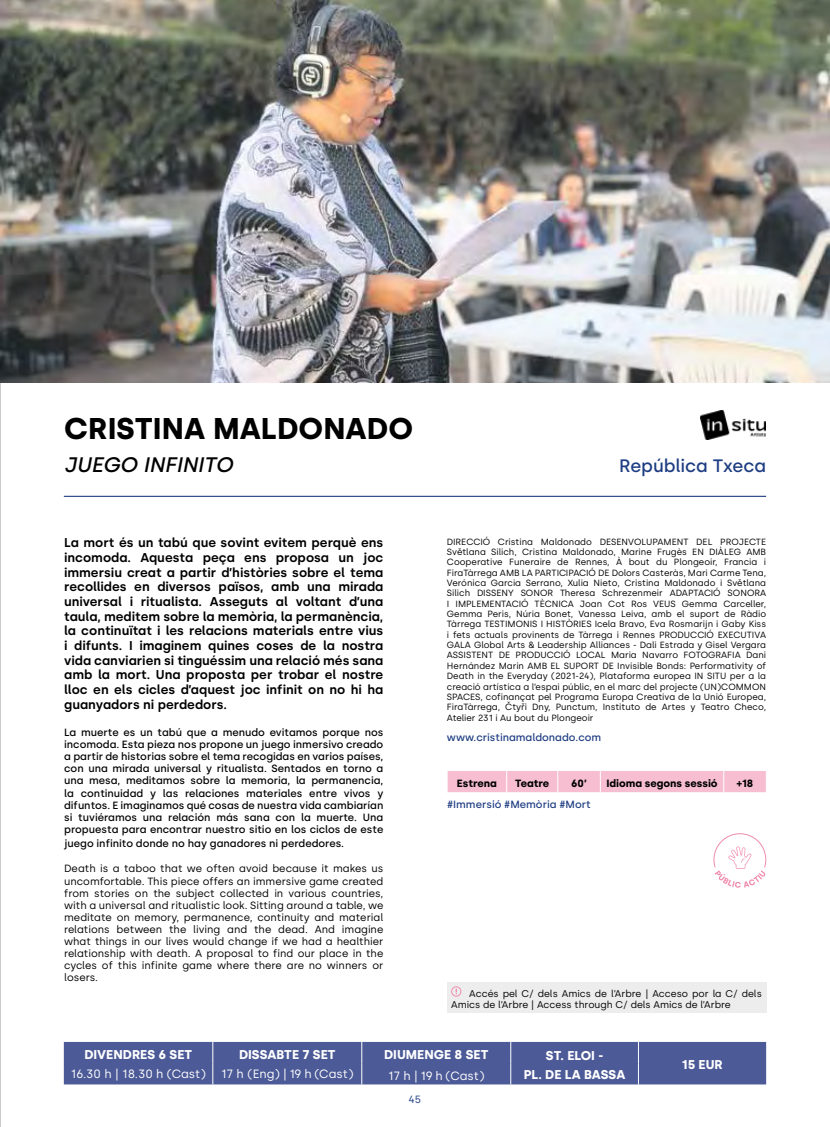
<style>
.page{position:relative;width:830px;height:1127px;background:#fff}
.page>*{position:absolute;margin:0;border:0;box-sizing:border-box;transform-origin:0 0}
.t1{font:700 30px "Silka";color:#000}
.t2{font:italic 500 21px "Silka";color:#000}
.t3{font:500 18px "Silka";color:#1e3d82}
.t4{font:600 12.75px/14.7px "Silka";color:#000;text-align:justify}
.t5{font:700 12.75px/18.9px "Silka";color:#fff;text-align:center}
.t6{font:12px "Silka";color:#fff}
.t7{font:500 10.5px/12px "Silka";color:#000;text-align:justify}
.t8{font:10.5px/12px "Silka";color:#000;text-align:justify}
.t9{font:500 10.5px "Silka";color:#1e3d82}
.t10{font:700 10.5px "Silka";color:#000}
.t11{font:10.5px "Silka";color:#1e3d82}
.t12{font:9.75px/11.2px "Silka";color:#000}
.t13{font:9px/10.4px "Silka";color:#000;text-align:justify}
</style>
<div class="page">
<img style="left:0;top:0;width:829px;height:383px">
<div style="left:447px;top:771px;width:319px;height:21px;background:#f7bed1"></div>
<hr style="left:64px;top:496px;width:701px;height:1px;background:#1e3d82">
<div style="left:64px;top:1042px;width:701px;height:42px;background:#4c5a97"></div>
<div style="left:446px;top:982px;width:319px;height:30px;background:#ededed"></div>
<svg style="left:451px;top:986px;width:10px;height:11px"></svg>
<svg style="left:713px;top:833px;width:53px;height:55px"></svg>
<img style="left:700px;top:411px;width:64px;height:28px">
<h1 class="t1" style="left:64px;top:411px;width:350px">CRISTINA MALDONADO</h1>
<h2 class="t2" style="left:64px;top:452px;width:170px">JUEGO INFINITO</h2>
<p class="t4" style="left:64px;top:535px;width:320px">La mort és un tabú que sovint evitem perquè ens incomoda. Aquesta peça ens proposa un joc immersiu creat a partir d’històries sobre el tema recollides en diversos països, amb una mirada universal i ritualista. Asseguts al voltant d’una taula, meditem sobre la memòria, la permanència, la continuïtat i les relacions materials entre vius i difunts. I imaginem quines coses de la nostra vida canviarien si tinguéssim una relació més sana amb la mort. Una proposta per trobar el nostre lloc en els cicles d’aquest joc infinit on no hi ha guanyadors ni perdedors.</p>
<p class="t7" style="left:64px;top:726px;width:320px">La muerte es un tabú que a menudo evitamos porque nos incomoda. Esta pieza nos propone un juego inmersivo creado a partir de historias sobre el tema recogidas en varios países, con una mirada universal y ritualista. Sentados en torno a una mesa, meditamos sobre la memoria, la permanencia, la continuidad y las relaciones materiales entre vivos y difuntos. E imaginamos qué cosas de nuestra vida cambiarían si tuviéramos una relación más sana con la muerte. Una propuesta para encontrar nuestro sitio en los ciclos de este</p>
<p class="t7" style="left:64px;top:837px;width:281px">juego infinito donde no hay ganadores ni perdedores.</p>
<p class="t8" style="left:64px;top:863px;width:320px">Death is a taboo that we often avoid because it makes us uncomfortable. This piece offers an immersive game created from stories on the subject collected in various countries, with a universal and ritualistic look. Sitting around a table, we meditate on memory, permanence, continuity and material relations between the living and the dead. And imagine what things in our lives would change if we had a healthier relationship with death. A proposal to find our place in the cycles of this infinite game where there are no winners or losers.</p>
<h3 class="t3" style="left:618px;top:455px;width:148px">República Txeca</h3>
<p class="t13" style="left:446px;top:536px;width:320px">DIRECCIÓ Cristina Maldonado DESENVOLUPAMENT DEL PROJECTE Světlana Silich, Cristina Maldonado, Marine Frugès EN DIÀLEG AMB Cooperative Funeraire de Rennes, À bout du Plongeoir, Francia i FiraTàrrega AMB LA PARTICIPACIÓ DE Dolors Casteràs, Mari Carme Tena, Verónica Garcia Serrano, Xulia Nieto, Cristina Maldonado i Světlana Silich DISSENY SONOR Theresa Schrezenmeir ADAPTACIÓ SONORA I IMPLEMENTACIÓ TÈCNICA Joan Cot Ros VEUS Gemma Carceller, Gemma Peris, Núria Bonet, Vanessa Leiva, amb el suport de Ràdio Tàrrega TESTIMONIS I HISTÒRIES Icela Bravo, Eva Rosmarijn i Gaby Kiss i fets actuals provinents de Tàrrega i Rennes PRODUCCIÓ EXECUTIVA GALA Global Arts &amp; Leadership Alliances - Dali Estrada y Gisel Vergara ASSISTENT DE PRODUCCIÓ LOCAL Maria Navarro FOTOGRAFIA Dani Hernández Marin AMB EL SUPORT DE Invisible Bonds: Performativity of Death in the Everyday (2021-24), Plataforma europea IN SITU per a la creació artística a l’espai públic, en el marc del projecte (UN)COMMON SPACES, cofinançat pel Programa Europa Creativa de la Unió Europea, FiraTàrrega, Čtyři Dny, Punctum, Instituto de Artes y Teatro Checo, Atelier 231 i Au bout du Plongeoir</p>
<p class="t9" style="left:446px;top:731px;width:156px">www.cristinamaldonado.com</p>
<p class="t10" style="left:456px;top:776px;width:41px">Estrena</p>
<p class="t10" style="left:515px;top:776px;width:36px">Teatre</p>
<p class="t10" style="left:571px;top:776px;width:17px">60’</p>
<p class="t10" style="left:606px;top:776px;width:112px">Idioma segons sessió</p>
<p class="t10" style="left:736px;top:776px;width:18px">+18</p>
<p class="t9" style="left:447px;top:798px;width:145px">#Immersió #Memòria #Mort</p>
<p class="t12" style="left:451px;top:987px;width:312px;text-indent:18px">Accés pel C/ dels Amics de l’Arbre | Acceso por la C/ dels<br>Amics de l’Arbre | Access through C/ dels Amics de l’Arbre</p>
<h3 class="t5" style="left:84px;top:1044px;width:109px">DIVENDRES 6 SET</h3>
<h3 class="t5" style="left:239px;top:1044px;width:98px">DISSABTE 7 SET</h3>
<h3 class="t5" style="left:384px;top:1044px;width:106px">DIUMENGE 8 SET</h3>
<h3 class="t5" style="left:523px;top:1046px;width:103px">ST. ELOI -<br>PL. DE LA BASSA</h3>
<h3 class="t5" style="left:681px;top:1055px;width:43px">15 EUR</h3>
<h3 class="t6" style="left:71px;top:1067px;width:136px">16.30 h | 18.30 h (Cast)</h3>
<h3 class="t6" style="left:221px;top:1067px;width:134px">17 h (Eng) | 19 h (Cast)</h3>
<h3 class="t6" style="left:388px;top:1068px;width:98px">17 h | 19 h (Cast)</h3>
<p class="t11" style="left:408px;top:1093px;width:14px">45</p>
</div>
